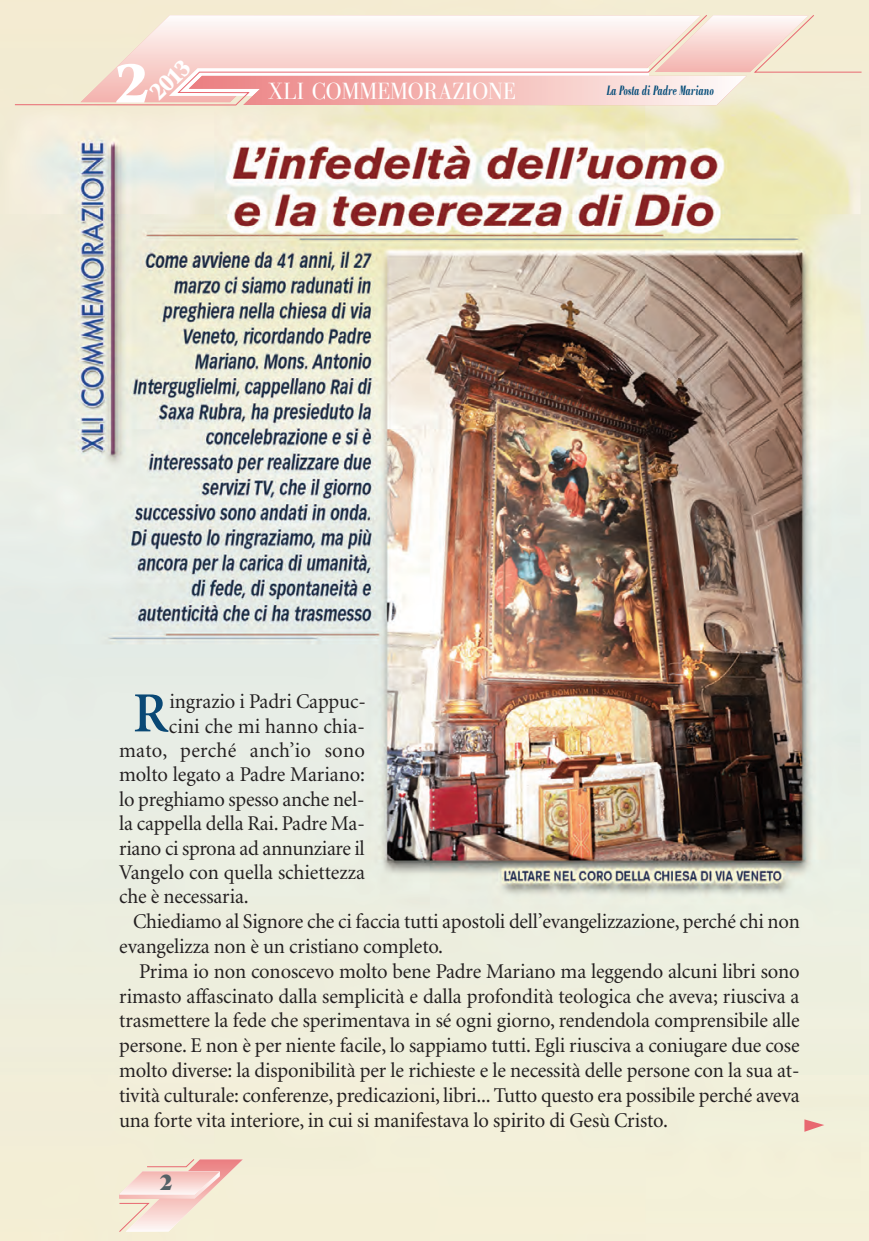
<style>
.page{position:relative;width:869px;height:1241px;background:#fff}
.page>*{position:absolute;margin:0;border:0;box-sizing:border-box;transform-origin:0 0}
.t1{font:600 56.7px "Minion";color:#094875}
.t2{font:900 54.95px "Guardi";color:#fff}
.t3{font:23.62px "Galileo FLF";color:#fff;scale:1.22 1}
.t4{font:900 22.75px "Guardi";color:#fff;scale:.87 1}
.t5{font:21.88px "Grouch IT Cby BT";color:#546166}
.t6{font:21px "Minion";letter-spacing:-.01em;color:#231f20}
.t7{font:21px "Minion";letter-spacing:.015em;color:#231f20}
.t8{font:italic 700 13.65px "Galileo FLF";letter-spacing:-.005em;color:#054d79;scale:.74 1}
</style>
<div class="page">
<img style="left:0;top:0;width:868px;height:1240px">
<svg style="left:14px;top:14px;width:693px;height:92px;background:#f3e0cc"></svg>
<svg style="left:169px;top:14px;width:693px;height:91px"></svg>
<svg style="left:804px;top:1119px;width:19px;height:12px"></svg>
<svg style="left:118px;top:1157px;width:125px;height:75px;background:#f5dcce"></svg>
<h2 class="t2" style="left:115px;top:49px;width:35px">2</h2>
<p class="t4" style="left:144px;top:85px;width:55px;rotate:-44deg">2013</p>
<p class="t3" style="left:268px;top:79px;width:204px">XLI COMMEMORAZIONE</p>
<p class="t8" style="left:606px;top:83px;width:146px">La Posta di Padre Mariano</p>
<h1 class="t1" style="left:133px;top:684px;width:37px">R</h1>
<p class="t6" style="left:169px;top:691px;width:198px">ingrazio i Padri Cappuc-</p>
<p class="t6" style="left:169px;top:715px;width:197px">cini che mi hanno chia-</p>
<p class="t7" style="left:119px;top:739px;width:247px">mato, perché anch’io sono</p>
<p class="t6" style="left:119px;top:764px;width:247px">molto legato a Padre Mariano:</p>
<p class="t6" style="left:119px;top:788px;width:247px">lo preghiamo spesso anche nel-</p>
<p class="t6" style="left:119px;top:813px;width:247px">la cappella della Rai. Padre Ma-</p>
<p class="t6" style="left:119px;top:837px;width:247px">riano ci sprona ad annunziare il</p>
<p class="t6" style="left:119px;top:861px;width:247px">Vangelo con quella schiettezza</p>
<p class="t6" style="left:119px;top:886px;width:131px">che è necessaria.</p>
<p class="t6" style="left:133px;top:911px;width:668px">Chiediamo al Signore che ci faccia tutti apostoli dell’evangelizzazione, perché chi non</p>
<p class="t6" style="left:119px;top:935px;width:325px">evangelizza non è un cristiano completo.</p>
<p class="t6" style="left:139px;top:960px;width:662px">Prima io non conoscevo molto bene Padre Mariano ma leggendo alcuni libri sono</p>
<p class="t6" style="left:119px;top:985px;width:681px">rimasto affascinato dalla semplicità e dalla profondità teologica che aveva; riusciva a</p>
<p class="t6" style="left:119px;top:1010px;width:681px">trasmettere la fede che sperimentava in sé ogni giorno, rendendola comprensibile alle</p>
<p class="t6" style="left:119px;top:1035px;width:681px">persone. E non è per niente facile, lo sappiamo tutti. Egli riusciva a coniugare due cose</p>
<p class="t6" style="left:119px;top:1059px;width:681px">molto diverse: la disponibilità per le richieste e le necessità delle persone con la sua at-</p>
<p class="t6" style="left:119px;top:1084px;width:681px">tività culturale: conferenze, predicazioni, libri... Tutto questo era possibile perché aveva</p>
<p class="t6" style="left:119px;top:1109px;width:550px">una forte vita interiore, in cui si manifestava lo spirito di Gesù Cristo.</p>
<p class="t5" style="left:160px;top:1169px;width:15px">2</p>
</div>
